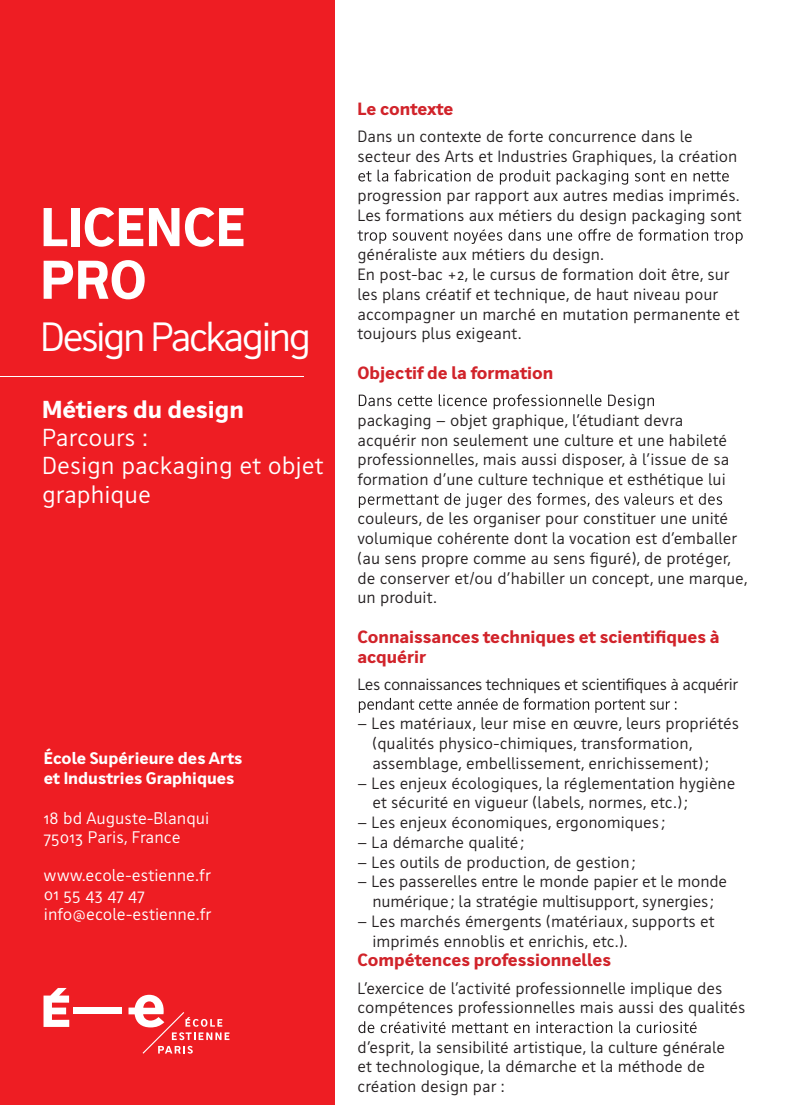
<style>
.page{position:relative;width:797px;height:1105px;background:#fff}
.page>*{position:absolute;margin:0;border:0;box-sizing:border-box;transform-origin:0 0}
.t1{font:800 52.62px/52.6px "Baldinger Pro Estienne";color:#fff}
.t2{font:39.5px "Baldinger Pro Estienne";letter-spacing:-.08em;color:#fff}
.t3{font:23.75px/28.4px "Baldinger Pro Estienne";color:#fff}
.t4{font:800 23.75px "Baldinger Pro Estienne";color:#fff}
.t5{font:800 17.12px/19.8px "Baldinger Pro Estienne";color:#d1232a}
.t6{font:16.25px/19.5px "Baldinger Pro Estienne";color:#fff}
.t7{font:800 16.25px/19.5px "Baldinger Pro Estienne";color:#fff}
.t8{font:15.75px/19.8px "Baldinger Pro Estienne";color:#231f20}
.t9{font:15.75px "Baldinger Pro Estienne";letter-spacing:-.03em;color:#231f20}
</style>
<div class="page">
<div style="left:0;top:0;width:334px;height:1105px;background:#ee1d23"></div>
<hr style="left:0;top:376px;width:304px;height:1px;background:#fff">
<svg style="left:128px;top:995px;width:101px;height:59px"></svg>
<div style="left:73px;top:1008px;width:48px;height:6px;background:#fff"></div>
<svg style="left:44px;top:988px;width:25px;height:39px"></svg>
<svg style="left:358px;top:170px;width:370px;height:15px"></svg>
<svg style="left:357px;top:229px;width:385px;height:15px"></svg>
<svg style="left:359px;top:394px;width:295px;height:15px"></svg>
<svg style="left:359px;top:493px;width:363px;height:15px"></svg>
<svg style="left:359px;top:698px;width:317px;height:15px"></svg>
<svg style="left:358px;top:1021px;width:338px;height:12px"></svg>
<h1 class="t1" style="left:40px;top:199px;width:207px">LICENCE<br>PRO</h1>
<h2 class="t2" style="left:40px;top:313px;width:272px">Design Packaging</h2>
<h3 class="t4" style="left:42px;top:393px;width:203px">Métiers du design</h3>
<h3 class="t3" style="left:42px;top:423px;width:283px">Parcours :<br>Design packaging et objet graphique</h3>
<p class="t7" style="left:44px;top:748px;width:200px">École Supérieure des Arts et Industries Graphiques</p>
<p class="t6" style="left:44px;top:808px;width:167px">18 bd Auguste-Blanqui<br>75013 Paris, France</p>
<p class="t6" style="left:44px;top:865px;width:169px">www.ecole-estienne.fr<br>01 55 43 47 47 info@ecole-estienne.fr</p>
<p class="t5" style="left:357px;top:98px;width:97px">Le contexte</p>
<p class="t8" style="left:357px;top:126px;width:381px">Dans un contexte de forte concurrence dans le secteur des Arts et Industries Graphiques, la création</p>
<p class="t8" style="left:357px;top:185px;width:386px">progression par rapport aux autres medias imprimés.<br>Les formations aux métiers du design packaging sont</p>
<p class="t8" style="left:357px;top:244px;width:384px">généraliste aux métiers du design.<br>En post-bac +2, le cursus de formation doit être, sur les plans créatif et technique, de haut niveau pour accompagner un marché en mutation permanente et toujours plus exigeant.</p>
<p class="t5" style="left:357px;top:362px;width:197px">Objectif de la formation</p>
<p class="t8" style="left:357px;top:410px;width:373px">packaging – objet graphique, l’étudiant devra acquérir non seulement une culture et une habileté professionnelles, mais aussi disposer, à l’issue de sa formation d’une culture technique et esthétique lui</p>
<p class="t8" style="left:357px;top:509px;width:392px">couleurs, de les organiser pour constituer une unité volumique cohérente dont la vocation est d’emballer (au sens propre comme au sens figuré), de protéger, de conserver et/ou d’habiller un concept, une marque, un produit.</p>
<p class="t5" style="left:357px;top:626px;width:363px">Connaissances techniques et scientifiques à acquérir</p>
<p class="t9" style="left:357px;top:674px;width:382px">Les connaissances techniques et scientifiques à acquérir</p>
<p class="t8" style="left:372px;top:713px;width:368px;text-indent:-15px">– Les matériaux, leur mise en œuvre, leurs propriétés (qualités physico-chimiques, transformation, assemblage, embellissement, enrichissement);</p>
<p class="t8" style="left:372px;top:773px;width:364px;text-indent:-15px">– Les enjeux écologiques, la réglementation hygiène et sécurité en vigueur (labels, normes, etc.);</p>
<p class="t8" style="left:357px;top:812px;width:309px">– Les enjeux économiques, ergonomiques ;</p>
<p class="t8" style="left:357px;top:832px;width:168px">– La démarche qualité;</p>
<p class="t8" style="left:357px;top:852px;width:279px">– Les outils de production, de gestion;</p>
<p class="t8" style="left:357px;top:871px;width:371px;text-align:center">– Les passerelles entre le monde papier et le monde numérique; la stratégie multisupport, synergies;</p>
<p class="t8" style="left:372px;top:911px;width:344px;text-indent:-15px">– Les marchés émergents (matériaux, supports et imprimés ennoblis et enrichis, etc.).</p>
<p class="t5" style="left:357px;top:950px;width:255px">Compétences professionnelles</p>
<p class="t8" style="left:357px;top:977px;width:389px">L’exercice de l’activité professionnelle implique des compétences professionnelles mais aussi des qualités</p>
<p class="t8" style="left:357px;top:1037px;width:369px">d’esprit, la sensibilité artistique, la culture générale et technologique, la démarche et la méthode de création design par :</p>
</div>
